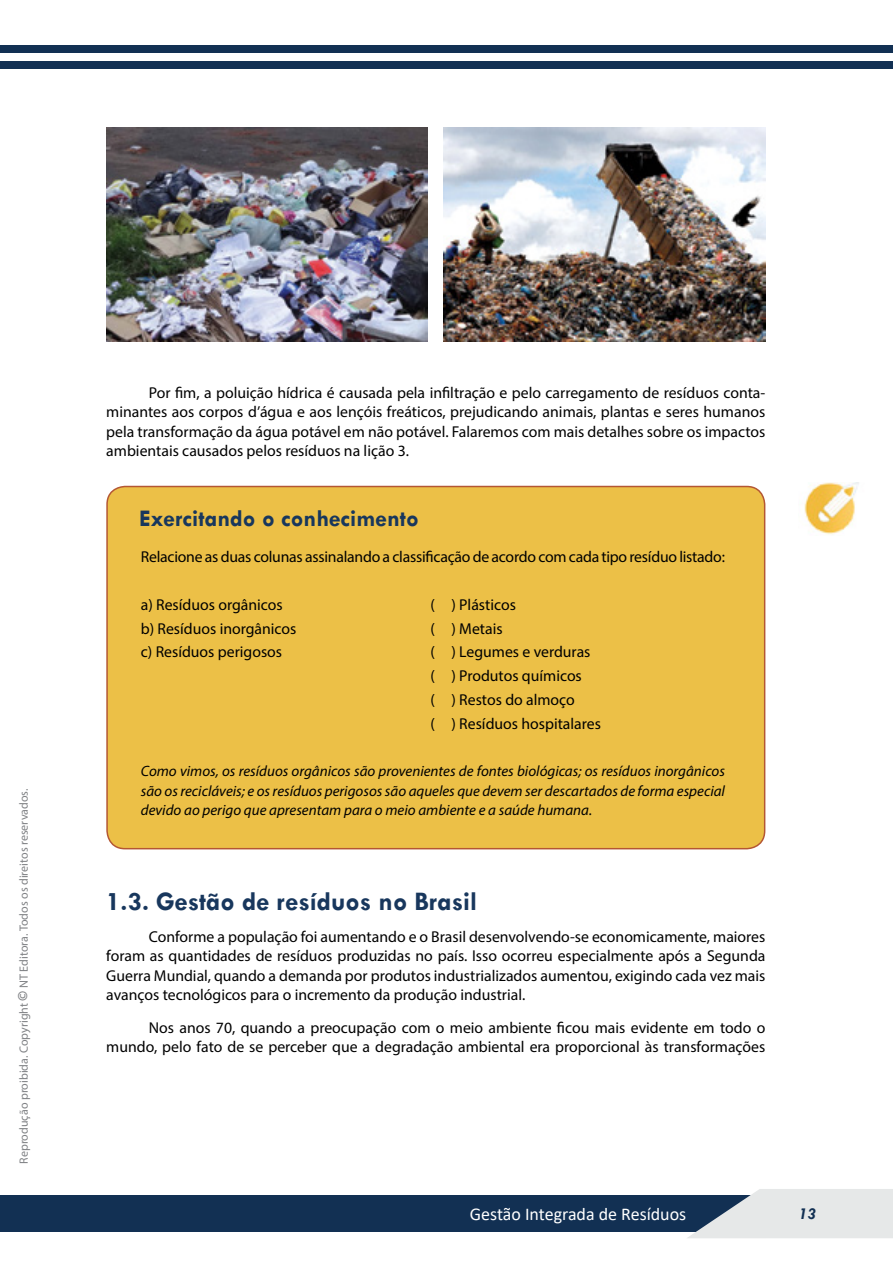
<style>
.page{position:relative;width:893px;height:1263px;background:#fff}
.page>*{position:absolute;margin:0;border:0;box-sizing:border-box;transform-origin:0 0}
.t1{font:700 27px "Tw Cen";color:#18375d}
.t2{font:700 24px "Tw Cen";color:#18375d}
.t3{font:18px "Calibri";color:#fff}
.t4{font:italic 700 16.5px "Tw Cen";color:#123053}
.t5{font:15.75px/19.5px "Myriad Pro";color:#000;text-align:justify}
.t6{font:italic 15px/19.5px "Myriad Pro";color:#000;text-align:justify}
.t7{font:12px "Myriad Pro";color:#808285}
.s1{font-weight:700;font-size:15px}
</style>
<div class="page">
<div style="left:0;top:45px;width:893px;height:8px;background:#123053"></div>
<div style="left:0;top:61px;width:893px;height:8px;background:#123053"></div>
<div style="left:0;top:1195px;width:893px;height:37px;background:#123053"></div>
<svg style="left:687px;top:1189px;width:206px;height:49px"></svg>
<div style="left:107px;top:486px;width:658px;height:363px;background:#ecc047;border-radius:18px"></div>
<div style="left:106px;top:486px;width:659px;height:363px;border:2px solid #b45733;border-radius:18px"></div>
<img style="left:804px;top:483px;width:55px;height:52px">
<img style="left:106px;top:128px;width:322px;height:214px">
<img style="left:444px;top:128px;width:321px;height:214px">
<p class="t7" style="left:16px;top:1164px;width:377px;rotate:-90deg">Reprodução proibida. Copyright <span class="s1">©</span> NT Editora. Todos os direitos reservados.</p>
<p class="t5" style="left:106px;top:383px;width:661px;text-indent:43px">Por fim, a poluição hídrica é causada pela infiltração e pelo carregamento de resíduos conta&shy;minantes aos corpos d’água e aos lençóis freáticos, prejudicando animais, plantas e seres humanos pela transformação da água potável em não potável. Falaremos com mais detalhes sobre os impactos ambientais causados pelos resíduos na lição 3.</p>
<h2 class="t2" style="left:139px;top:504px;width:281px">Exercitando o conhecimento</h2>
<p class="t5" style="left:141px;top:547px;width:586px">Relacione as duas colunas assinalando a classificação de acordo com cada tipo resíduo listado:</p>
<p class="t5" style="left:141px;top:595px;width:143px">a) Resíduos orgânicos</p>
<p class="t5" style="left:430px;top:595px;width:87px">( ) Plásticos</p>
<p class="t5" style="left:141px;top:618px;width:157px">b) Resíduos inorgânicos</p>
<p class="t5" style="left:430px;top:618px;width:74px">( ) Metais</p>
<p class="t5" style="left:141px;top:642px;width:143px">c) Resíduos perigosos</p>
<p class="t5" style="left:430px;top:640px;width:172px;line-height:23.7px;text-align:left">( ) Legumes e verduras<br>( ) Produtos químicos<br>( ) Restos do almoço<br>( ) Resíduos hospitalares</p>
<p class="t6" style="left:141px;top:761px;width:586px">Como vimos, os resíduos orgânicos são provenientes de fontes biológicas; os resíduos inorgânicos são os recicláveis; e os resíduos perigosos são aqueles que devem ser descartados de forma especial devido ao perigo que apresentam para o meio ambiente e a saúde humana.</p>
<h1 class="t1" style="left:106px;top:885px;width:372px">1.3. Gestão de resíduos no Brasil</h1>
<p class="t5" style="left:106px;top:927px;width:661px;text-indent:43px">Conforme a população foi aumentando e o Brasil desenvolvendo-se economicamente, maiores foram as quantidades de resíduos produzidas no país. Isso ocorreu especialmente após a Segunda Guerra Mundial, quando a demanda por produtos industrializados aumentou, exigindo cada vez mais avanços tecnológicos para o incremento da produção industrial.</p>
<p class="t5" style="left:106px;top:1017px;width:661px;text-align:right">Nos anos 70, quando a preocupação com o meio ambiente ficou mais evidente em todo o mundo, pelo fato de se perceber que a degradação ambiental era proporcional às transformações</p>
<p class="t3" style="left:470px;top:1201px;width:218px">Gestão Integrada de Resíduos</p>
<p class="t4" style="left:799px;top:1204px;width:19px">13</p>
</div>
